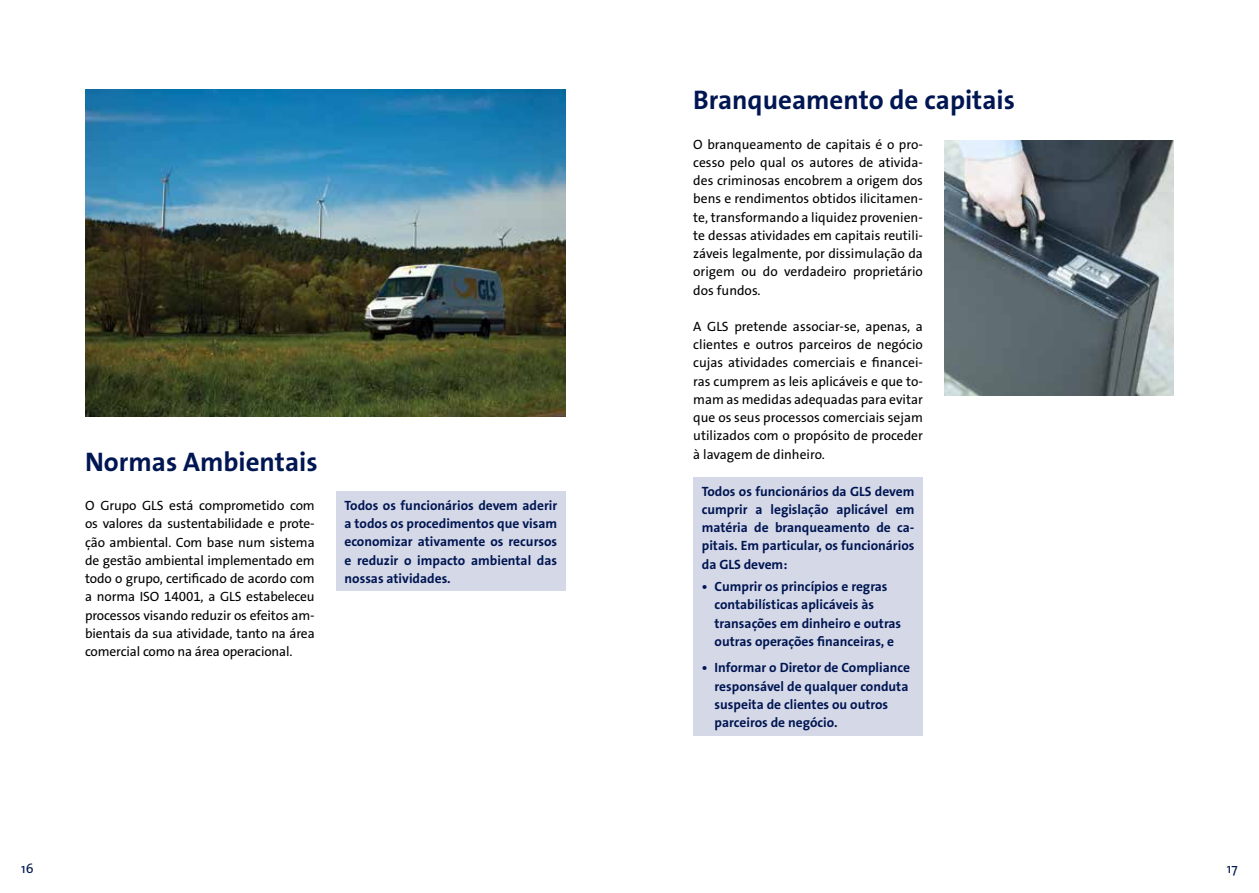
<style>
.page{position:relative;width:1259px;height:893px;background:#fff}
.page>*{position:absolute;margin:0;border:0;box-sizing:border-box;transform-origin:0 0}
.t1{font:700 27px "The Sans GLS";color:#001652}
.t2{font:13.5px/18.3px "The Sans GLS";color:#000;text-align:justify}
.t3{font:700 13.5px/18.3px "The Sans GLS";color:#001652;text-align:justify}
.t4{font:13.5px "The Sans GLS";color:#001652}
</style>
<div class="page">
<div style="left:693px;top:477px;width:230px;height:259px;background:#d5d8e7"></div>
<div style="left:336px;top:491px;width:230px;height:100px;background:#d5d8e7"></div>
<img style="left:85px;top:89px;width:481px;height:328px">
<img style="left:944px;top:140px;width:230px;height:255px">
<h1 class="t1" style="left:85px;top:444px;width:234px">Normas Ambientais</h1>
<p class="t2" style="left:85px;top:497px;width:231px">O Grupo GLS está comprometido com os valores da sustentabilidade e prote&shy;ção ambiental. Com base num sistema de gestão ambiental implementado em todo o grupo, certificado de acordo com a norma ISO 14001, a GLS estabeleceu processos visando reduzir os efeitos am&shy;bientais da sua atividade, tanto na área comercial como na área operacional.</p>
<p class="t3" style="left:344px;top:496px;width:214px">Todos os funcionários devem aderir a todos os procedimentos que visam economizar ativamente os recursos e reduzir o impacto ambiental das nossas atividades.</p>
<h1 class="t1" style="left:693px;top:83px;width:323px">Branqueamento de capitais</h1>
<p class="t2" style="left:693px;top:135px;width:231px">O branqueamento de capitais é o pro&shy;cesso pelo qual os autores de ativida&shy;des criminosas encobrem a origem dos bens e rendimentos obtidos ilicitamen&shy;te, transformando a liquidez provenien&shy;te dessas atividades em capitais reutili&shy;záveis legalmente, por dissimulação da origem ou do verdadeiro proprietário dos fundos.</p>
<p class="t2" style="left:693px;top:317px;width:231px">A GLS pretende associar-se, apenas, a clientes e outros parceiros de negócio cujas atividades comerciais e financei&shy;ras cumprem as leis aplicáveis e que to&shy;mam as medidas adequadas para evitar que os seus processos comerciais sejam utilizados com o propósito de proceder à lavagem de dinheiro.</p>
<p class="t3" style="left:702px;top:482px;width:214px">Todos os funcionários da GLS devem cumprir a legislação aplicável em matéria de branqueamento de ca&shy;pitais. Em particular, os funcionários da GLS devem:</p>
<p class="t3" style="left:714px;top:577px;width:188px;text-align:left;text-indent:-13px">• Cumprir os princípios e regras contabilísticas aplicáveis às transações em dinheiro e outras outras operações financeiras, e</p>
<p class="t3" style="left:714px;top:659px;width:197px;text-align:left;text-indent:-13px">• Informar o Diretor de Compliance responsável de qualquer conduta suspeita de clientes ou outros parceiros de negócio.</p>
<p class="t4" style="left:21px;top:860px;width:14px">16</p>
<p class="t4" style="left:1227px;top:860px;width:12px">17</p>
</div>
